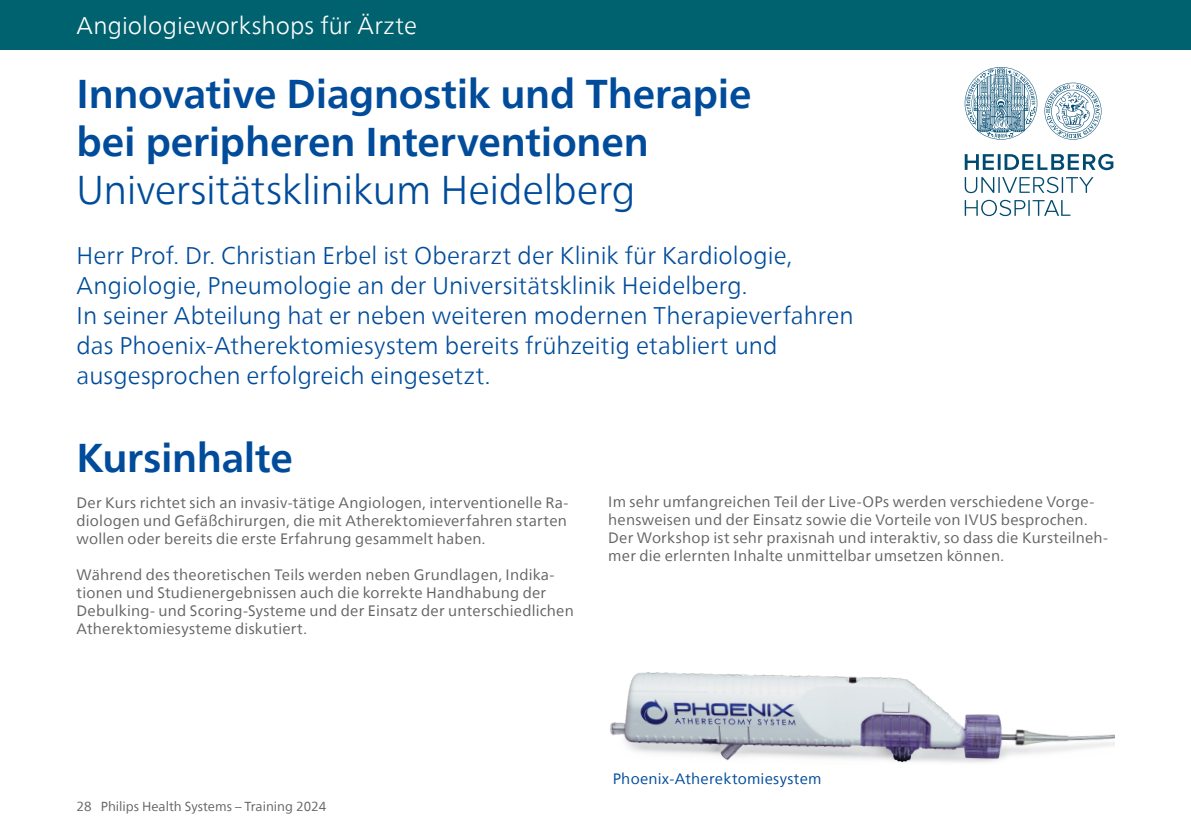
<style>
.page{position:relative;width:1191px;height:840px;background:#fff}
.page>*{position:absolute;margin:0;border:0;box-sizing:border-box;transform-origin:0 0}
.t1{font:700 40px "Neue Frutiger World";letter-spacing:-.005em;color:#004c9b}
.t2{font:300 40px "Neue Frutiger World";letter-spacing:-.01em;color:#004c9b}
.t3{font:300 24px "Neue Frutiger World";color:#004c9b}
.t4{font:300 24px "Neue Frutiger World";letter-spacing:.005em;color:#fff}
.t5{font:15px/18px "Neue Frutiger World";letter-spacing:.015em;color:#636362}
.t6{font:15px "Neue Frutiger World";letter-spacing:.015em;color:#004c9b}
.t7{font:13px "Neue Frutiger World";color:#636362}
</style>
<div class="page">
<div style="left:0;top:0;width:1191px;height:49px;background:#00626f"></div>
<img style="left:610px;top:672px;width:504px;height:91px">
<svg style="left:1044px;top:83px;width:57px;height:57px"></svg>
<svg style="left:964px;top:67px;width:73px;height:72px"></svg>
<svg style="left:964px;top:200px;width:106px;height:16px"></svg>
<svg style="left:964px;top:177px;width:129px;height:16px"></svg>
<svg style="left:964px;top:154px;width:149px;height:16px"></svg>
<p class="t4" style="left:77px;top:7px;width:342px">Angiologieworkshops für Ärzte</p>
<p class="t1" style="left:77px;top:58px;width:676px">Innovative Diagnostik und Therapie</p>
<p class="t1" style="left:77px;top:106px;width:574px">bei peripheren Interventionen</p>
<p class="t2" style="left:77px;top:158px;width:560px">Universitätsklinikum Heidelberg</p>
<p class="t3" style="left:77px;top:236px;width:717px">Herr Prof. Dr. Christian Erbel ist Oberarzt der Klinik für Kardiologie,</p>
<p class="t3" style="left:77px;top:266px;width:672px">Angiologie, Pneumologie an der Universitätsklinik Heidelberg.</p>
<p class="t3" style="left:77px;top:296px;width:778px">In seiner Abteilung hat er neben weiteren modernen Therapieverfahren</p>
<p class="t3" style="left:77px;top:326px;width:702px">das Phoenix-Atherektomiesystem bereits frühzeitig etabliert und</p>
<p class="t3" style="left:77px;top:356px;width:415px">ausgesprochen erfolgreich eingesetzt.</p>
<p class="t1" style="left:77px;top:422px;width:218px">Kursinhalte</p>
<p class="t5" style="left:77px;top:493px;width:493px;text-align:justify">Der Kurs richtet sich an invasiv-tätige Angiologen, interventionelle Ra&shy;diologen und Gefäßchirurgen, die mit Atherektomieverfahren starten wollen oder bereits die erste Erfahrung gesammelt haben.</p>
<p class="t5" style="left:77px;top:565px;width:499px">Während des theoretischen Teils werden neben Grundlagen, Indika&shy;tionen und Studienergebnissen auch die korrekte Handhabung der Debulking- und Scoring-Systeme und der Einsatz der unterschiedlichen Atherektomiesysteme diskutiert.</p>
<p class="t5" style="left:608px;top:492px;width:487px">Im sehr umfangreichen Teil der Live-OPs werden verschiedene Vorge&shy;hensweisen und der Einsatz sowie die Vorteile von IVUS besprochen.</p>
<p class="t5" style="left:608px;top:528px;width:501px">Der Workshop ist sehr praxisnah und interaktiv, so dass die Kursteilneh&shy;mer die erlernten Inhalte unmittelbar umsetzen können.</p>
<p class="t7" style="left:77px;top:795px;width:251px">28 Philips Health Systems – Training 2024</p>
<p class="t6" style="left:613px;top:766px;width:210px">Phoenix-Atherektomiesystem</p>
</div>
